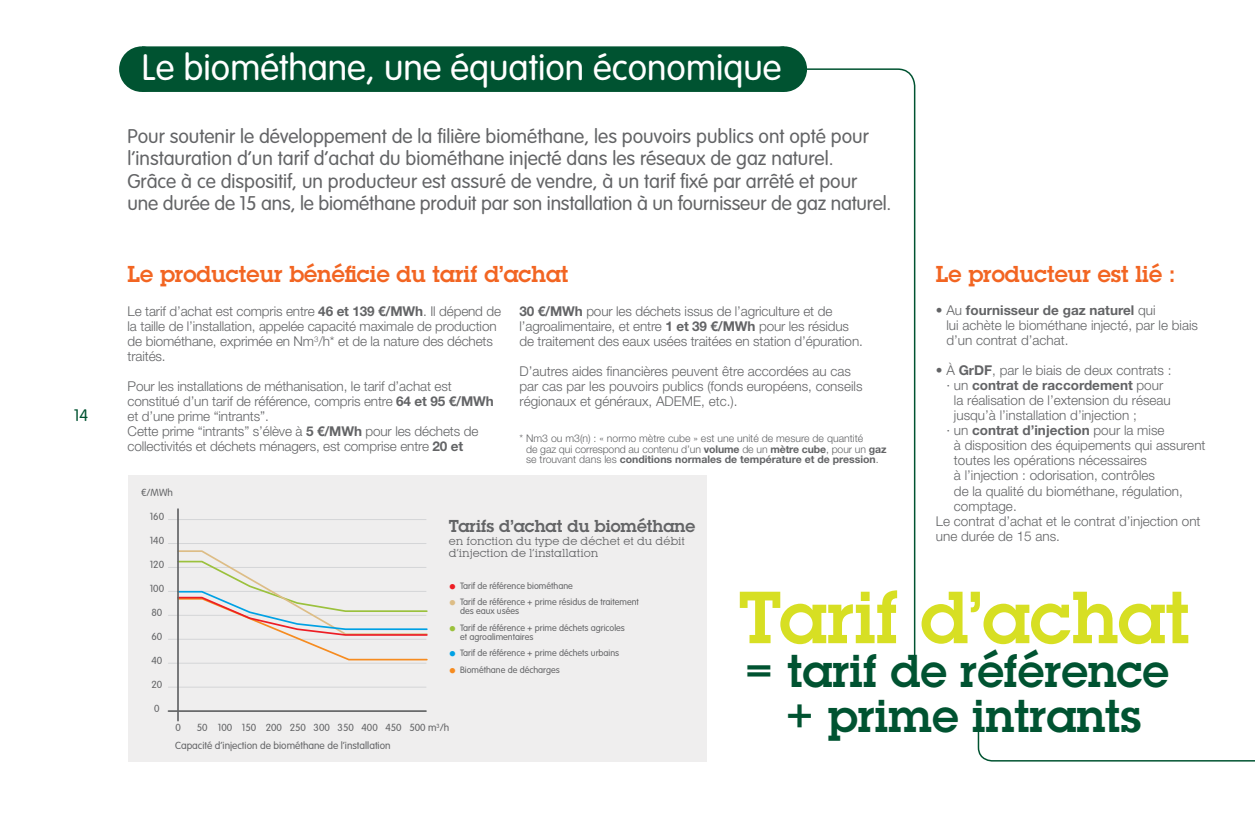
<style>
.page{position:relative;width:1255px;height:830px;background:#fff}
.page>*{position:absolute;margin:0;border:0;box-sizing:border-box;transform-origin:0 0}
.t1{font:600 72px "Lubalin Graph Std";color:#d7df23}
.t2{font:600 45px/45px "Lubalin Graph Std";color:#005331;text-align:center}
.t3{font:300 36px "VAG Rounded Std";color:#fff}
.t4{font:600 22.5px "Lubalin Graph Std";color:#f26522}
.t5{font:300 19.5px/22.5px "VAG Rounded Std";color:#636466}
.t6{font:600 16.8px "Lubalin Graph Std";color:#636466}
.t7{font:300 16.35px "VAG Rounded Std";color:#005331}
.t8{font:300 13.5px/15px "Helvetica Neue LT";letter-spacing:-.01em;color:#636466}
.t9{font:700 13.5px "Helvetica Neue LT";color:#636466}
.t10{font:11.25px/12.3px "Lubalin Graph IT Cby BT";color:#636466}
.t11{font:300 10.5px/10.5px "Helvetica Neue LT";color:#636466}
.t12{font:300 10.2px/18.1px "VAG Rounded Std";color:#636466}
.t13{font:300 9px/9px "VAG Rounded Std";color:#636466}
.s1{font-weight:700}
.s2{font-weight:300}
.s3{font-size:15px;color:#ed1d24}
.s4{font-size:15px;color:#ddbd86}
.s5{font-size:15px;color:#9bc13c}
.s6{font-size:15px;color:#00a1e4}
.s7{font-size:15px;color:#f68b1f}
</style>
<div class="page">
<div style="left:117px;top:44px;width:50px;height:50px;border:3px solid #fff;border-radius:50%"></div>
<div style="left:119px;top:46px;width:46px;height:46px;border:3px solid #005331;border-radius:50%"></div>
<div style="left:761px;top:46px;width:46px;height:46px;border:3px solid #005331;border-radius:50%"></div>
<svg style="left:142px;top:46px;width:642px;height:46px;background:#1b6546"></svg>
<div style="left:121px;top:48px;width:42px;height:42px;background:#005331;border-radius:50%"></div>
<div style="left:763px;top:48px;width:42px;height:42px;background:#005331;border-radius:50%"></div>
<div style="left:142px;top:48px;width:642px;height:42px;background:#005331"></div>
<div style="left:128px;top:475px;width:578px;height:286px;background:#efeeee"></div>
<hr style="left:168px;top:686px;width:258px;height:1px;background:#d4d5d7">
<hr style="left:168px;top:662px;width:258px;height:1px;background:#d4d5d7">
<hr style="left:168px;top:638px;width:258px;height:1px;background:#d4d5d7">
<hr style="left:168px;top:614px;width:258px;height:1px;background:#d4d5d7">
<hr style="left:168px;top:591px;width:258px;height:1px;background:#d4d5d7">
<hr style="left:168px;top:567px;width:258px;height:1px;background:#d4d5d7">
<hr style="left:168px;top:543px;width:258px;height:1px;background:#d4d5d7">
<hr style="left:168px;top:519px;width:258px;height:1px;background:#d4d5d7">
<svg style="left:176px;top:550px;width:252px;height:111px"></svg>
<hr style="left:177px;top:509px;width:2px;height:211px;background:#636466">
<hr style="left:168px;top:710px;width:258px;height:1px;background:#636466">
<svg style="left:977px;top:728px;width:277px;height:34px"></svg>
<svg style="left:795px;top:68px;width:121px;height:588px"></svg>
<p class="t7" style="left:74px;top:406px;width:16px">14</p>
<h3 class="t3" style="left:142px;top:47px;width:641px">Le biométhane, une équation économique</h3>
<p class="t5" style="left:128px;top:125px;width:765px">Pour soutenir le développement de la filière biométhane, les pouvoirs publics ont opté pour l’instauration d’un tarif d’achat du biométhane injecté dans les réseaux de gaz naturel.<br>Grâce à ce dispositif, un producteur est assuré de vendre, à un tarif fixé par arrêté et pour une durée de 15 ans, le biométhane produit par son installation à un fournisseur de gaz naturel.</p>
<h3 class="t4" style="left:935px;top:259px;width:241px">Le producteur est lié :</h3>
<p class="t8" style="left:946px;top:302px;width:253px;text-indent:-11px">• Au <span class="s1">fournisseur de gaz naturel</span> qui<br>lui achète le biométhane injecté, par le biais d’un contrat d’achat.</p>
<p class="t8" style="left:935px;top:362px;width:237px">• À <span class="s1">GrDF</span>, par le biais de deux contrats :</p>
<p class="t9" style="left:946px;top:377px;width:218px"><span class="s2">· un</span> contrat de raccordement <span class="s2">pour</span></p>
<p class="t8" style="left:953px;top:392px;width:218px">la réalisation de l’extension du réseau</p>
<p class="t8" style="left:953px;top:407px;width:184px">jusqu’à l’installation d’injection ;</p>
<p class="t9" style="left:946px;top:422px;width:220px"><span class="s2">· un</span> contrat d’injection <span class="s2">pour la mise</span></p>
<p class="t8" style="left:953px;top:437px;width:253px">à disposition des équipements qui assurent</p>
<p class="t8" style="left:953px;top:452px;width:195px">toutes les opérations nécessaires</p>
<p class="t8" style="left:953px;top:467px;width:203px">à l’injection : odorisation, contrôles</p>
<p class="t8" style="left:953px;top:482px;width:230px">de la qualité du biométhane, régulation,</p>
<p class="t8" style="left:953px;top:497px;width:64px">comptage.</p>
<p class="t8" style="left:935px;top:512px;width:266px">Le contrat d’achat et le contrat d’injection ont</p>
<p class="t8" style="left:935px;top:527px;width:126px">une durée de 15 ans.</p>
<h3 class="t4" style="left:128px;top:259px;width:442px">Le producteur bénéficie du tarif d’achat</h3>
<p class="t8" style="left:519px;top:303px;width:345px"><span class="s1">30 €/MWh</span> pour les déchets issus de l’agriculture et de l’agroalimentaire, et entre <span class="s1">1 et 39 €/MWh</span> pour les résidus de traitement des eaux usées traitées en station d’épuration.</p>
<p class="t8" style="left:519px;top:363px;width:344px">D’autres aides financières peuvent être accordées au cas par cas par les pouvoirs publics (fonds européens, conseils régionaux et généraux, ADEME, etc.).</p>
<p class="t8" style="left:128px;top:303px;width:375px">Le tarif d’achat est compris entre <span class="s1">46 et 139 €/MWh</span>. Il dépend de la taille de l’installation, appelée capacité maximale de production de biométhane, exprimée en Nm<sup>3</sup>/h* et de la nature des déchets traités.</p>
<p class="t8" style="left:128px;top:378px;width:368px">Pour les installations de méthanisation, le tarif d’achat est constitué d’un tarif de référence, compris entre <span class="s1">64 et 95 €/MWh </span>et d’une prime “intrants”.<br>Cette prime “intrants” s’élève à <span class="s1">5 €/MWh</span> pour les déchets de collectivités et déchets ménagers, est comprise entre <span class="s1">20 et</span></p>
<p class="t11" style="left:526px;top:433px;width:362px;text-indent:-7px">* Nm3 ou m3(n) : « normo mètre cube » est une unité de mesure de quantité<br>de gaz qui correspond au contenu d’un <span class="s1">volume</span> de un <span class="s1">mètre cube</span>, pour un <span class="s1">gaz </span>se trouvant dans les <span class="s1">conditions normales de température et de pression</span>.</p>
<p class="t12" style="left:141px;top:484px;width:33px">€/MWh</p>
<p class="t12" style="left:150px;top:508px;width:16px">160</p>
<p class="t6" style="left:449px;top:515px;width:248px">Tarifs d’achat du biométhane</p>
<p class="t10" style="left:449px;top:534px;width:238px">en fonction du type de déchet et du débit d’injection de l’installation</p>
<p class="t13" style="left:449px;top:581px;width:125px"><span class="s3">•</span> Tarif de référence biométhane</p>
<p class="t13" style="left:460px;top:597px;width:180px;text-indent:-11px"><span class="s4">•</span> Tarif de référence + prime résidus de traitement des eaux usées</p>
<p class="t13" style="left:460px;top:623px;width:166px;text-indent:-11px"><span class="s5">•</span> Tarif de référence + prime déchets agricoles et agroalimentaires</p>
<p class="t13" style="left:449px;top:648px;width:172px"><span class="s6">•</span> Tarif de référence + prime déchets urbains</p>
<p class="t13" style="left:449px;top:665px;width:112px"><span class="s7">•</span> Biométhane de décharges</p>
<p class="t12" style="left:150px;top:532px;width:16px">140</p>
<p class="t12" style="left:150px;top:555px;width:16px">120</p>
<p class="t12" style="left:150px;top:579px;width:16px">100</p>
<h1 class="t1" style="left:738px;top:569px;width:453px">Tarif d’achat</h1>
<h2 class="t2" style="left:744px;top:647px;width:426px">= tarif de référence + prime intrants</h2>
<p class="t12" style="left:151px;top:603px;width:12px">80</p>
<p class="t12" style="left:151px;top:627px;width:12px">60</p>
<p class="t12" style="left:151px;top:651px;width:12px">40</p>
<p class="t12" style="left:151px;top:675px;width:12px">20</p>
<p class="t12" style="left:154px;top:699px;width:7px">0</p>
<p class="t12" style="left:175px;top:718px;width:276px;text-indent:210px">450 500 m<sup>3</sup>/h<br>Capacité d’injection de biométhane de l’installation</p>
<p class="t12" style="left:175px;top:718px;width:7px">0</p>
<p class="t12" style="left:197px;top:718px;width:182px">50 100 150 200 250 300 350 400</p>
</div>
